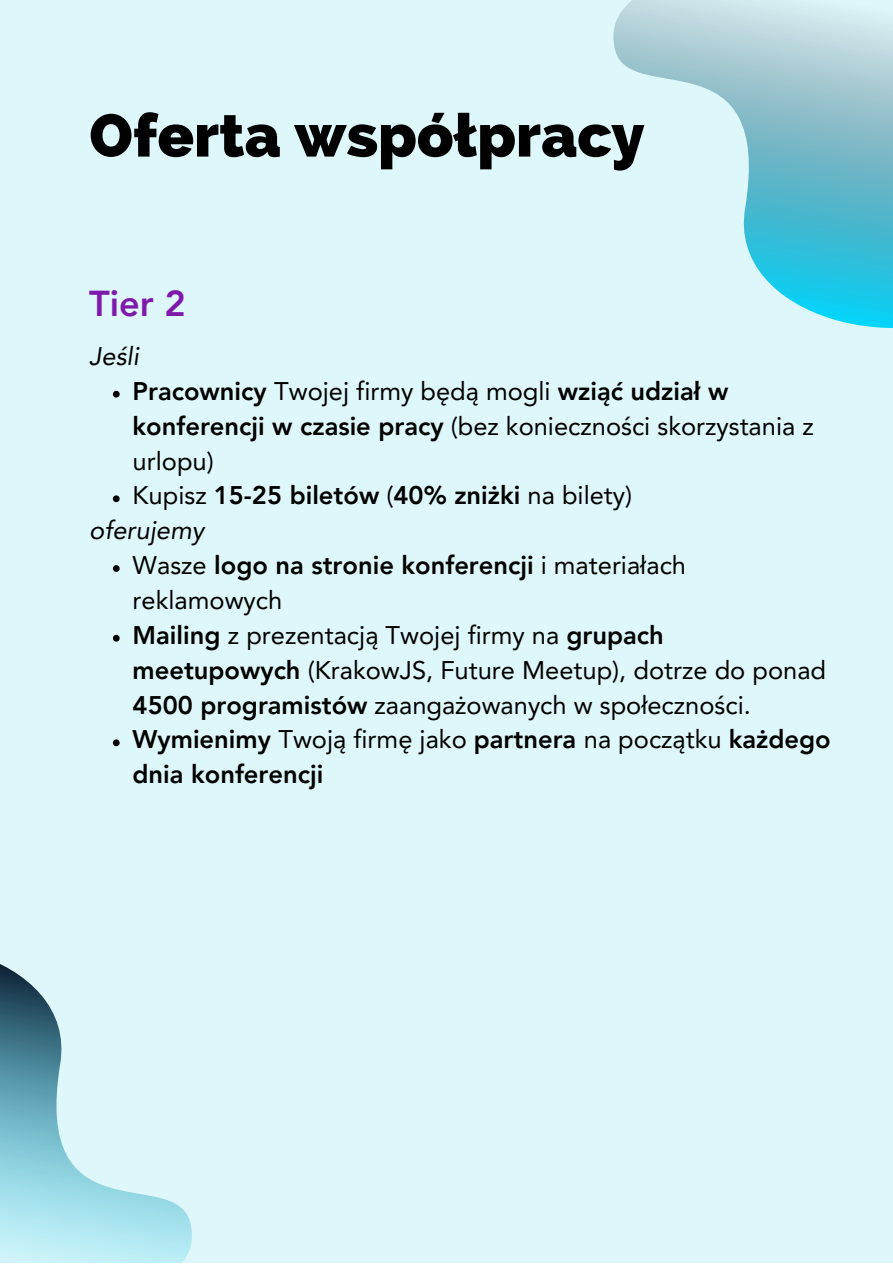
<style>
.page{position:relative;width:893px;height:1264px;background:#fff}
.page>*{position:absolute;margin:0;border:0;box-sizing:border-box;transform-origin:0 0}
.t1{font:800 60px "Raleway";color:#000}
.t2{font:800 36px "Avenir LT Pro";color:#7f19ab}
.t3{font:25.5px/34.8px "Avenir LT Pro";color:#000}
.t4{font:800 25.5px/34.8px "Avenir LT Pro";color:#000}
.t5{font:italic 25.5px "Avenir LT Pro";color:#000}
.s1{font-weight:800}
.s2{font-weight:400}
</style>
<div class="page">
<div style="left:0;top:0;width:892px;height:1262px;background:#def7fa"></div>
<svg style="left:613px;top:0;width:279px;height:328px"></svg>
<svg style="left:0;top:964px;width:192px;height:298px"></svg>
<svg style="left:113px;top:391px;width:7px;height:6px"></svg>
<svg style="left:113px;top:495px;width:7px;height:7px"></svg>
<svg style="left:113px;top:565px;width:7px;height:7px"></svg>
<svg style="left:113px;top:635px;width:7px;height:6px"></svg>
<svg style="left:113px;top:739px;width:7px;height:7px"></svg>
<p class="t1" style="left:89px;top:100px;width:556px">Oferta współpracy</p>
<p class="t2" style="left:89px;top:289px;width:98px">Tier 2</p>
<p class="t5" style="left:89px;top:345px;width:51px">Jeśli</p>
<p class="t3" style="left:133px;top:376px;width:682px"><span class="s1">Pracownicy</span> Twojej firmy będą mogli <span class="s1">wziąć udział w konferencji w czasie pracy</span> (bez konieczności skorzystania z urlopu)</p>
<p class="t4" style="left:133px;top:480px;width:501px"><span class="s2">Kupisz</span> 15-25 biletów <span class="s2">(</span>40% zniżki <span class="s2">na bilety)</span></p>
<p class="t5" style="left:89px;top:520px;width:116px">oferujemy</p>
<p class="t3" style="left:133px;top:550px;width:555px">Wasze <span class="s1">logo na stronie konferencji</span> i materiałach reklamowych</p>
<p class="t3" style="left:133px;top:620px;width:695px"><span class="s1">Mailing</span> z prezentacją Twojej firmy na <span class="s1">grupach meetupowych</span> (KrakowJS, Future Meetup), dotrze do ponad<br><span class="s1">4500 programistów</span> zaangażowanych w społeczności.</p>
<p class="t4" style="left:133px;top:724px;width:699px">Wymienimy <span class="s2">Twoją firmę jako</span> partnera <span class="s2">na początku</span> każdego dnia konferencji</p>
</div>
